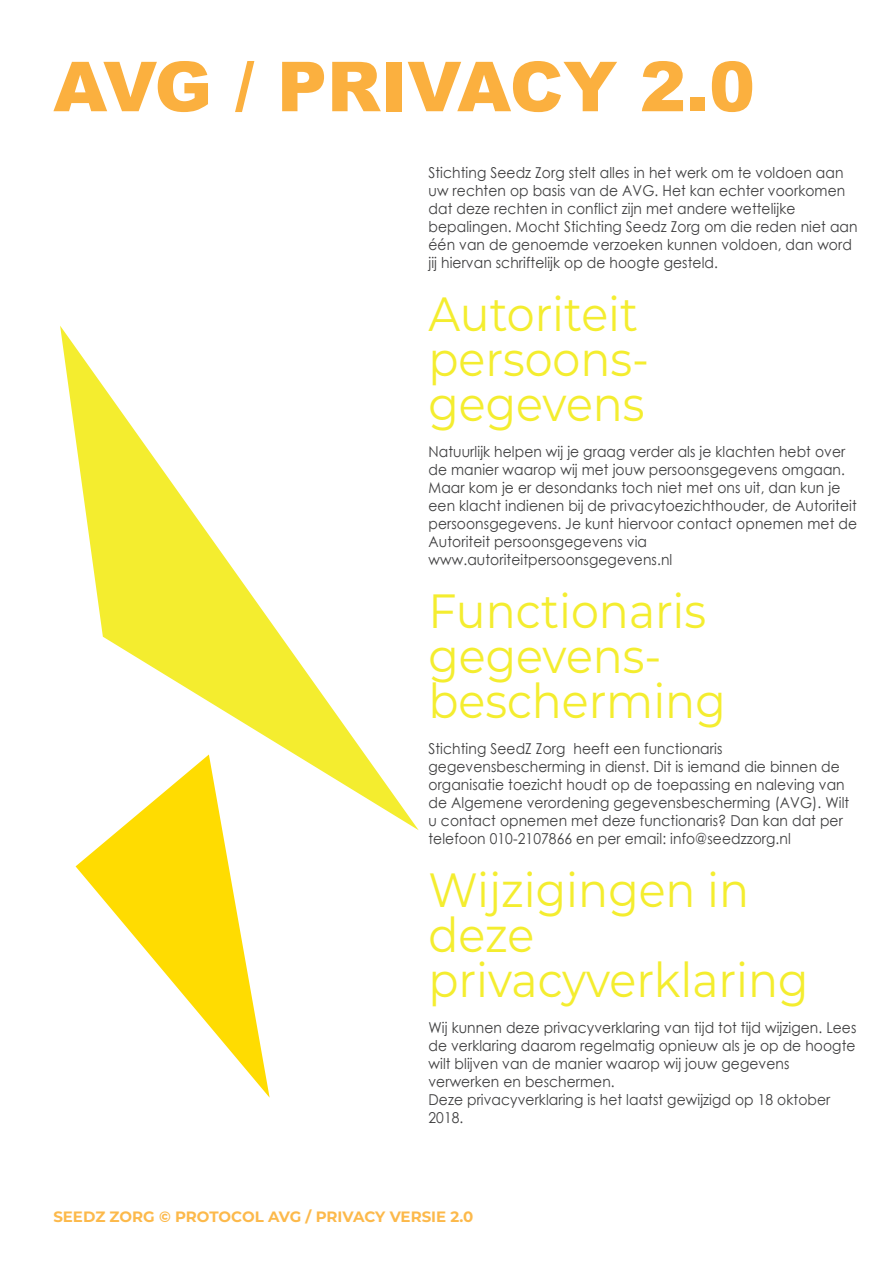
<style>
.page{position:relative;width:893px;height:1263px;background:#fff}
.page>*{position:absolute;margin:0;border:0;box-sizing:border-box;transform-origin:0 0}
.t1{font:900 69px "Arial";letter-spacing:-.01em;color:#fbb03f}
.t2{font:48px/45px "Montserrat";color:#f4ed2f;scale:.93 1}
.t3{font:15px/18px "Century Gothic";letter-spacing:.005em;color:#3e3e3f;scale:.93 1}
.t4{font:700 15px "Montserrat";letter-spacing:-.005em;color:#fcb94b}
</style>
<div class="page">
<svg style="left:60px;top:326px;width:359px;height:504px"></svg>
<svg style="left:76px;top:754px;width:194px;height:344px"></svg>
<h1 class="t1" style="left:53px;top:36px;width:703px">AVG / PRIVACY 2.0</h1>
<p class="t3" style="left:428px;top:163px;width:463px">Stichting Seedz Zorg stelt alles in het werk om te voldoen aan uw rechten op basis van de AVG. Het kan echter voorkomen dat deze rechten in conflict zijn met andere wettelijke bepalingen. Mocht Stichting Seedz Zorg om die reden niet aan één van de genoemde verzoeken kunnen voldoen, dan word jij hiervan schriftelijk op de hoogte gesteld.</p>
<h2 class="t2" style="left:428px;top:289px;width:239px">Autoriteit persoons&shy;gegevens</h2>
<p class="t3" style="left:428px;top:442px;width:462px">Natuurlijk helpen wij je graag verder als je klachten hebt over de manier waarop wij met jouw persoonsgegevens omgaan.<br>Maar kom je er desondanks toch niet met ons uit, dan kun je een klacht indienen bij de privacytoezichthouder, de Autoriteit persoonsgegevens. Je kunt hiervoor contact opnemen met de Autoriteit persoonsgegevens via www.autoriteitpersoonsgegevens.nl</p>
<h2 class="t2" style="left:428px;top:586px;width:321px">Functionaris gegevens&shy;bescherming</h2>
<p class="t3" style="left:428px;top:739px;width:454px">Stichting SeedZ Zorg heeft een functionaris gegevensbescherming in dienst. Dit is iemand die binnen de organisatie toezicht houdt op de toepassing en naleving van de Algemene verordening gegevensbescherming (AVG). Wilt u contact opnemen met deze functionaris? Dan kan dat per telefoon 010-2107866 en per email: info@seedzzorg.nl</p>
<h2 class="t2" style="left:428px;top:865px;width:410px">Wijzigingen in deze privacyverklaring</h2>
<p class="t3" style="left:428px;top:1018px;width:462px">Wij kunnen deze privacyverklaring van tijd tot tijd wijzigen. Lees de verklaring daarom regelmatig opnieuw als je op de hoogte wilt blijven van de manier waarop wij jouw gegevens verwerken en beschermen.<br>Deze privacyverklaring is het laatst gewijzigd op 18 oktober 2018.</p>
<p class="t4" style="left:53px;top:1206px;width:422px">SEEDZ ZORG © PROTOCOL AVG / PRIVACY VERSIE 2.0</p>
</div>
